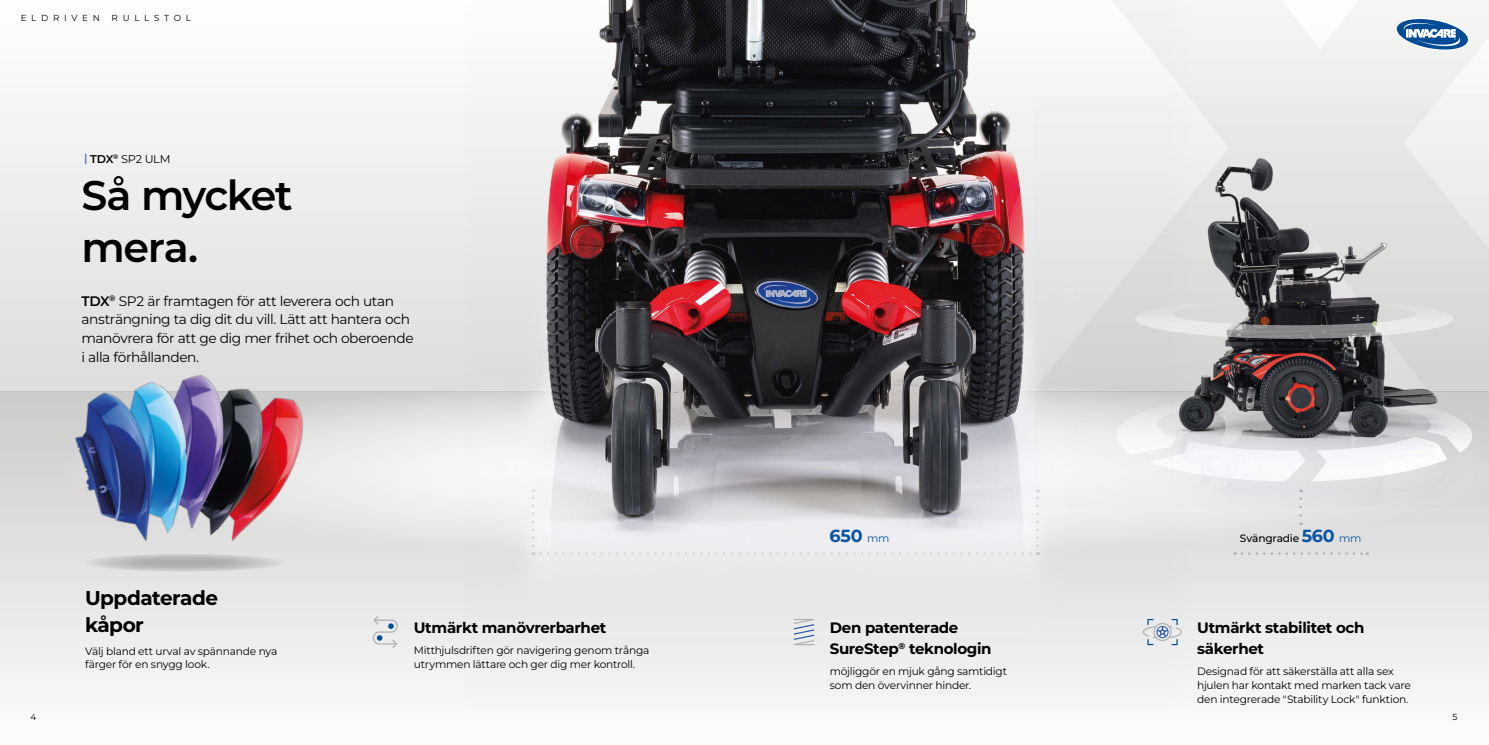
<style>
.page{position:relative;width:1489px;height:745px;background:#fff}
.page>*{position:absolute;margin:0;border:0;box-sizing:border-box;transform-origin:0 0}
.t1{font:600 41.25px/52.1px "Montserrat";letter-spacing:-.035em;color:#000}
.t2{font:700 20px/26.9px "Montserrat";letter-spacing:-.025em;color:#000}
.t3{font:700 17.5px "Montserrat";color:#0755a0}
.t4{font:700 15px/20.8px "Montserrat";letter-spacing:-.02em;color:#000}
.t5{font:13.75px/18.8px "Montserrat";letter-spacing:-.03em;color:#010202}
.t6{font:11.25px "Montserrat";letter-spacing:-.015em;color:#000}
.t7{font:10.62px/13.8px "Montserrat";letter-spacing:-.02em;color:#000}
.t8{font:500 10.62px "Montserrat";letter-spacing:-.015em;color:#000}
.t9{font:8.75px "Montserrat";letter-spacing:.54em;color:#000}
.s1{font-weight:600;color:#597abc}
.s2{font-weight:600}
.s3{font-weight:600;color:#000}
.s4{font-weight:400;font-size:10.62px}
.s5{font-weight:700;font-size:17.5px;color:#0755a0}
.s6{font-weight:400;color:#0755a0}
</style>
<div class="page">
<div style="left:0;top:0;width:1488px;height:391px;background:linear-gradient(to bottom,#fff,#dedddd)"></div>
<svg style="left:1186px;top:0;width:302px;height:93px;fill:#f2f2f1"></svg>
<svg style="left:0;top:391px;width:1488px;height:304px"></svg>
<svg style="left:256px;top:379px;width:1232px;height:179px;fill:#e3e2e2"></svg>
<svg style="left:81px;top:553px;width:207px;height:18px;background:#c1c1c1"></svg>
<img style="left:210px;top:364px;width:166px;height:191px">
<img style="left:254px;top:343px;width:77px;height:209px">
<img style="left:94px;top:330px;width:211px;height:215px">
<img style="left:53px;top:333px;width:201px;height:220px">
<img style="left:28px;top:345px;width:182px;height:214px">
<svg style="left:1299px;top:506px;width:2px;height:9px"></svg>
<svg style="left:1241px;top:552px;width:126px;height:2px"></svg>
<img style="left:1186px;top:93px;width:302px;height:413px">
<img style="left:464px;top:0;width:722px;height:700px">
<svg style="left:1135px;top:298px;width:317px;height:40px;background:#a09fa0"></svg>
<svg style="left:793px;top:618px;width:21px;height:26px"></svg>
<svg style="left:1142px;top:618px;width:40px;height:27px"></svg>
<svg style="left:372px;top:614px;width:26px;height:35px"></svg>
<svg style="left:1394px;top:15px;width:75px;height:38px"></svg>
<p class="t9" style="left:21px;top:12px;width:81px">ELDRIVEN</p>
<p class="t9" style="left:112px;top:12px;width:81px">RULLSTOL</p>
<p class="t6" style="left:84px;top:151px;width:88px"><span class="s1">|</span> <span class="s2">TDX</span><sup>®</sup> SP2 ULM</p>
<h1 class="t1" style="left:81px;top:167px;width:212px">Så mycket mera.</h1>
<p class="t5" style="left:81px;top:291px;width:333px"><span class="s3">TDX</span><sup>®</sup> SP2 är framtagen för att leverera och utan ansträngning ta dig dit du vill. Lätt att hantera och manövrera för att ge dig mer frihet och oberoende i alla förhållanden.</p>
<h2 class="t2" style="left:85px;top:582px;width:134px">Uppdaterade kåpor</h2>
<p class="t7" style="left:85px;top:643px;width:194px">Välj bland ett urval av spännande nya färger för en snygg look.</p>
<h3 class="t4" style="left:414px;top:616px;width:194px">Utmärkt manövrerbarhet</h3>
<p class="t7" style="left:414px;top:643px;width:237px">Mitthjulsdriften gör navigering genom trånga utrymmen lättare och ger dig mer kontroll.</p>
<h3 class="t3" style="left:829px;top:522px;width:61px">650 <span class="s4">mm</span></h3>
<p class="t8" style="left:1239px;top:530px;width:123px">Svängradie <span class="s5">560</span> <span class="s6">mm</span></p>
<h3 class="t4" style="left:829px;top:616px;width:163px">Den patenterade<br>SureStep<sup>®</sup> teknologin</h3>
<p class="t7" style="left:829px;top:663px;width:179px">möjliggör en mjuk gång samtidigt som den övervinner hinder.</p>
<h3 class="t4" style="left:1197px;top:616px;width:169px">Utmärkt stabilitet och säkerhet</h3>
<p class="t7" style="left:1197px;top:663px;width:215px">Designad för att säkerställa att alla sex hjulen har kontakt med marken tack vare den integrerade "Stability Lock" funktion.</p>
<p class="t9" style="left:31px;top:710px;width:7px">4</p>
<p class="t9" style="left:1452px;top:710px;width:6px">5</p>
</div>
